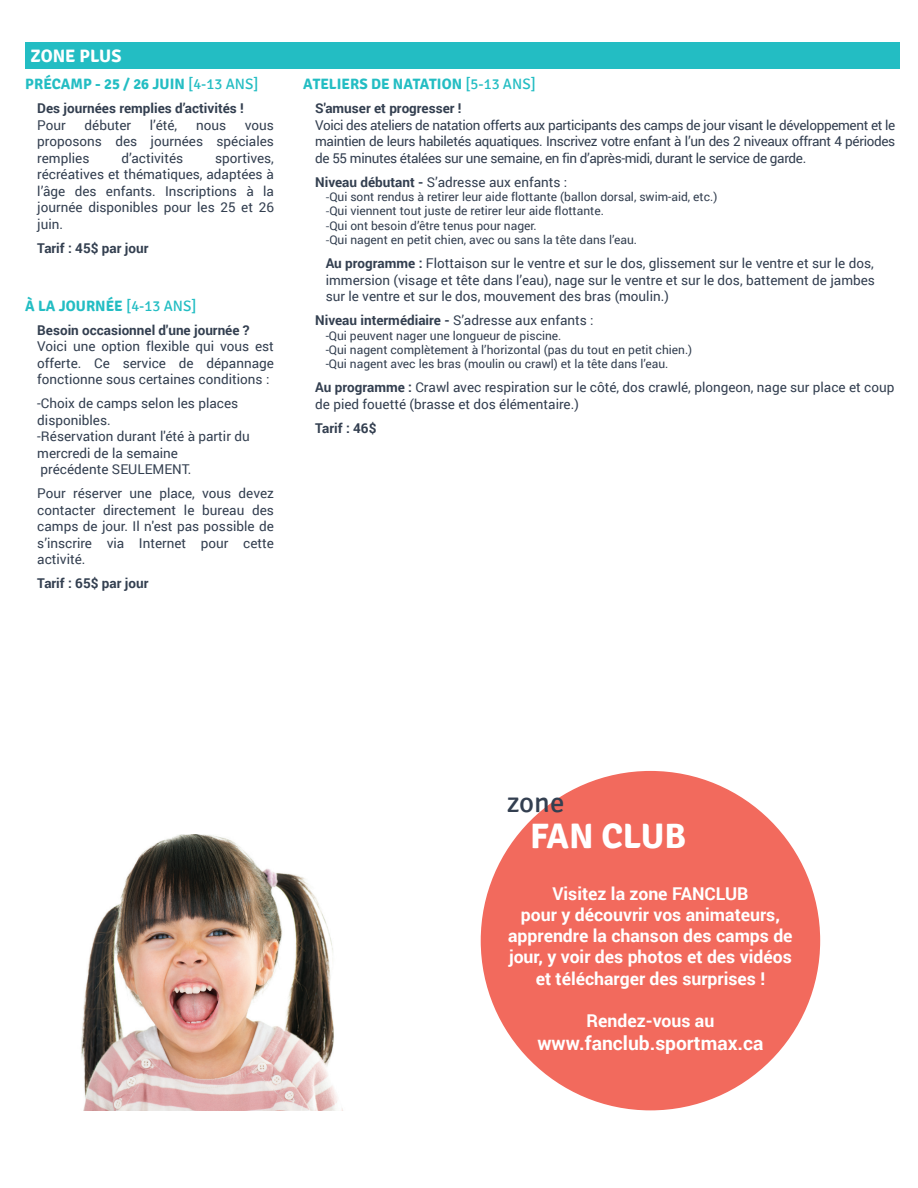
<style>
.page{position:relative;width:918px;height:1188px;background:#fff}
.page>*{position:absolute;margin:0;border:0;box-sizing:border-box;transform-origin:0 0}
.t1{font:700 35.25px "Signika";color:#fff}
.t2{font:28.8px "Signika";color:#333f50}
.t3{font:700 19.2px "Roboto";color:#fff}
.t4{font:700 18px "Signika";color:#fff}
.t5{font:700 17.7px/21.1px "Roboto";color:#fff;text-align:center}
.t6{font:700 15px "Signika";color:#23bdc3}
.t7{font:13.5px/16.5px "Roboto";color:#333f50;text-align:justify}
.t8{font:700 13.5px "Roboto";color:#333f50}
.t9{font:12px/14.4px "Roboto";color:#333f50}
.s1{font-weight:400}
.s2{font-weight:700}
.s3{font-family:"Myriad Pro"}
</style>
<div class="page">
<div style="left:25px;top:42px;width:874px;height:27px;background:#23bdc3"></div>
<div style="left:481px;top:771px;width:339px;height:339px;background:#f26a5d;border-radius:50%"></div>
<img style="left:81px;top:835px;width:262px;height:275px">
<h3 class="t4" style="left:31px;top:45px;width:92px">ZONE PLUS</h3>
<p class="t6" style="left:25px;top:75px;width:235px">PRÉCAMP - 25 / 26 JUIN <span class="s1">[4-13 ANS]</span></p>
<p class="t8" style="left:37px;top:99px;width:208px">Des journées remplies d’activités !</p>
<p class="t7" style="left:37px;top:116px;width:30px">Pour</p>
<p class="t7" style="left:85px;top:116px;width:48px">débuter</p>
<p class="t7" style="left:150px;top:116px;width:29px">l’été,</p>
<p class="t7" style="left:196px;top:116px;width:32px">nous</p>
<p class="t7" style="left:37px;top:116px;width:238px;text-indent:208px">vous proposons des journées spéciales remplies</p>
<p class="t7" style="left:37px;top:149px;width:238px;text-indent:178px">sportives, récréatives et thématiques, adaptées à l’âge des enfants. Inscriptions à la journée disponibles pour les 25 et 26 juin.</p>
<p class="t8" style="left:37px;top:238px;width:113px">Tarif : 45$ par jour</p>
<p class="t7" style="left:121px;top:149px;width:63px">d’activités</p>
<p class="t6" style="left:25px;top:297px;width:173px">À LA JOURNÉE <span class="s1">[4-13 ANS]</span></p>
<p class="t8" style="left:37px;top:321px;width:214px">Besoin occasionnel d'une journée ?</p>
<p class="t7" style="left:37px;top:338px;width:238px">Voici une option flexible qui vous est offerte. Ce service de dépannage fonctionne sous certaines conditions :</p>
<p class="t7" style="left:37px;top:395px;width:214px;text-align:left">-Choix de camps selon les places disponibles.<br>-Réservation durant l'été à partir du mercredi de la semaine<br>précédente SEULEMENT.</p>
<p class="t7" style="left:37px;top:485px;width:238px">Pour réserver une place, vous devez contacter directement le bureau des camps de jour. Il n'est pas possible de s’inscrire via Internet pour cette activité.</p>
<p class="t8" style="left:37px;top:574px;width:113px">Tarif : 65$ par jour</p>
<p class="t6" style="left:303px;top:75px;width:234px">ATELIERS DE NATATION <span class="s1">[5-13 ANS]</span></p>
<p class="t8" style="left:315px;top:99px;width:148px">S'amuser et progresser !</p>
<p class="t7" style="left:315px;top:116px;width:582px">Voici des ateliers de natation offerts aux participants des camps de jour visant le développement et le maintien de leurs habiletés aquatiques. Inscrivez votre enfant à l’un des 2 niveaux offrant 4 périodes de 55 minutes étalées sur une semaine, en fin d’après-midi, durant le service de garde.</p>
<p class="t7" style="left:315px;top:173px;width:254px"><span class="s2">Niveau débutant -</span> S’adresse aux enfants :</p>
<p class="t9" style="left:326px;top:189px;width:393px"><span class="s3">-</span>Qui sont rendus à retirer leur aide flottante (ballon dorsal, swim-aid, etc.) <span class="s3">-</span>Qui viennent tout juste de retirer leur aide flottante.<br><span class="s3">-</span>Qui ont besoin d’être tenus pour nager.<br><span class="s3">-</span>Qui nagent en petit chien, avec ou sans la tête dans l’eau.</p>
<p class="t7" style="left:326px;top:255px;width:551px"><span class="s2">Au programme :</span> Flottaison sur le ventre et sur le dos, glissement sur le ventre et sur le dos, immersion (visage et tête dans l’eau), nage sur le ventre et sur le dos, battement de jambes sur le ventre et sur le dos, mouvement des bras (moulin.)</p>
<p class="t8" style="left:315px;top:311px;width:280px">Niveau intermédiaire - <span class="s1">S’adresse aux enfants :</span></p>
<p class="t9" style="left:326px;top:328px;width:368px">-Qui peuvent nager une longueur de piscine.<br>-Qui nagent complètement à l’horizontal (pas du tout en petit chien.) -Qui nagent avec les bras (moulin ou crawl) et la tête dans l’eau.</p>
<p class="t7" style="left:315px;top:379px;width:581px"><span class="s2">Au programme :</span> Crawl avec respiration sur le côté, dos crawlé, plongeon, nage sur place et coup de pied fouetté (brasse et dos élémentaire.)</p>
<p class="t8" style="left:315px;top:419px;width:63px">Tarif : 46$</p>
<h2 class="t2" style="left:507px;top:786px;width:59px">zone</h2>
<h1 class="t1" style="left:530px;top:815px;width:158px">FAN CLUB</h1>
<h3 class="t5" style="left:508px;top:882px;width:286px">Visitez la zone FANCLUB<br>pour y découvrir vos animateurs, apprendre la chanson des camps de jour, y voir des photos et des vidéos et télécharger des surprises !</h3>
<h3 class="t5" style="left:587px;top:1009px;width:129px">Rendez-vous au</h3>
<h3 class="t3" style="left:537px;top:1030px;width:227px">www.fanclub.sportmax.ca</h3>
</div>
